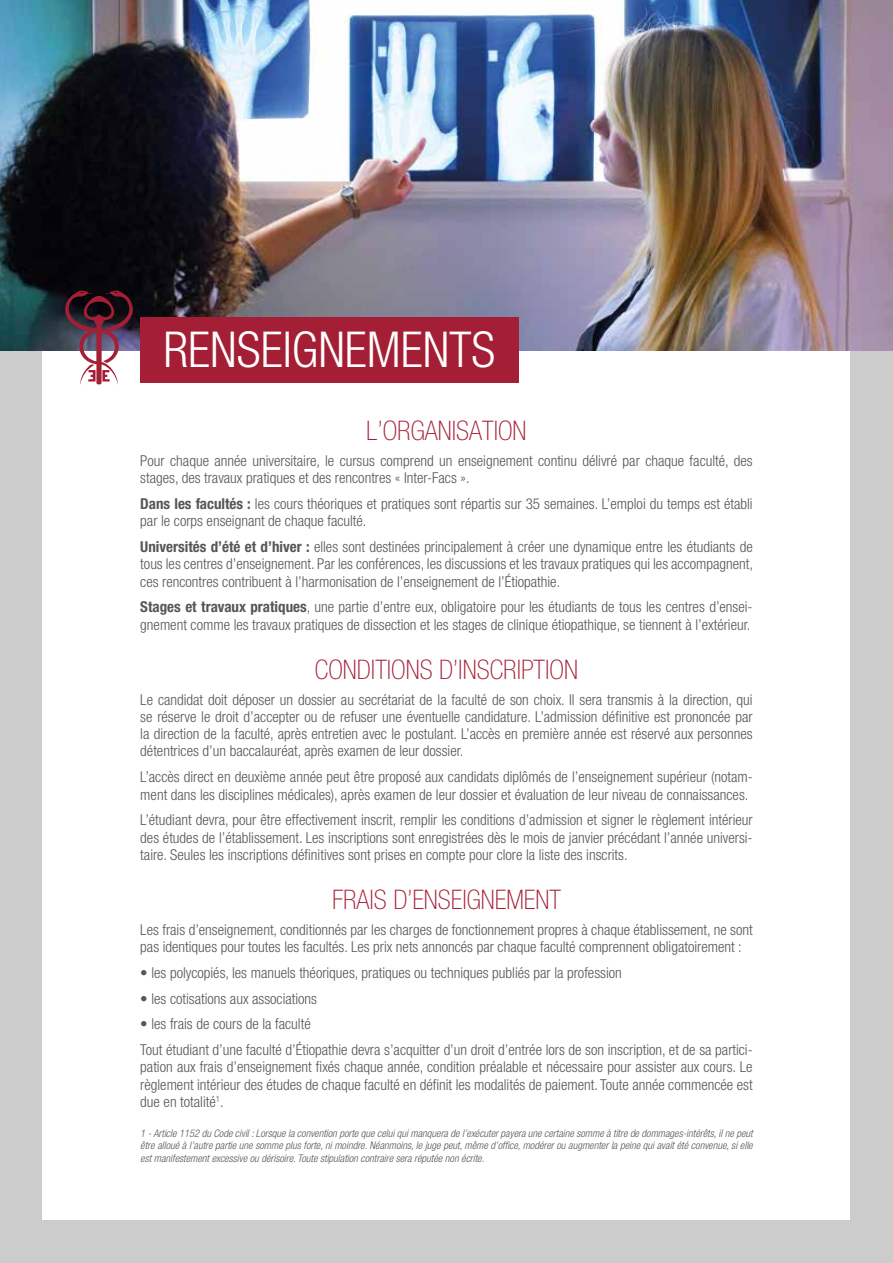
<style>
.page{position:relative;width:893px;height:1263px;background:#cccccd}
.page>*{position:absolute;margin:0;border:0;box-sizing:border-box;transform-origin:0 0}
.t1{font:300 condensed 49.5px "Helvetica Neue LT Std";color:#fff}
.t2{font:100 condensed 27px "Helvetica Neue LT Std";color:#a41f35}
.t3{font:300 condensed 15px/17.2px "Helvetica Neue LT Std";color:#55565a}
.t4{font:italic 300 condensed 10.5px/12.8px "Helvetica Neue LT Std";color:#55565a;text-align:justify}
.s1{font-weight:700}
</style>
<div class="page">
<div style="left:43px;top:43px;width:807px;height:1177px;background:#fff"></div>
<img style="left:0;top:0;width:893px;height:350px">
<div style="left:140px;top:317px;width:379px;height:66px;background:#a41f35"></div>
<svg style="left:65px;top:290px;width:69px;height:95px"></svg>
<h1 class="t1" style="left:164px;top:321px;width:333px">RENSEIGNEMENTS</h1>
<h2 class="t2" style="left:366px;top:416px;width:162px">L’ORGANISATION</h2>
<p class="t3" style="left:140px;top:452px;width:614px">Pour chaque année universitaire, le cursus comprend un enseignement continu délivré par chaque faculté, des stages, des travaux pratiques et des rencontres « Inter-Facs ».</p>
<p class="t3" style="left:140px;top:495px;width:614px"><span class="s1">Dans les facultés :</span> les cours théoriques et pratiques sont répartis sur 35 semaines. L’emploi du temps est établi par le corps enseignant de chaque faculté.</p>
<p class="t3" style="left:140px;top:538px;width:614px;text-align:justify"><span class="s1">Universités d’été et d’hiver :</span> elles sont destinées principalement à créer une dynamique entre les étudiants de tous les centres d’enseignement. Par les conférences, les discussions et les travaux pratiques qui les accompagnent, ces rencontres contribuent à l’harmonisation de l’enseignement de l’Étiopathie.</p>
<p class="t3" style="left:140px;top:598px;width:614px"><span class="s1">Stages et travaux pratiques</span>, une partie d’entre eux, obligatoire pour les étudiants de tous les centres d’ensei&shy;gnement comme les travaux pratiques de dissection et les stages de clinique étiopathique, se tiennent à l’extérieur.</p>
<h2 class="t2" style="left:315px;top:654px;width:265px">CONDITIONS D’INSCRIPTION</h2>
<p class="t3" style="left:140px;top:691px;width:614px;text-align:justify">Le candidat doit déposer un dossier au secrétariat de la faculté de son choix. Il sera transmis à la direction, qui se réserve le droit d’accepter ou de refuser une éventuelle candidature. L’admission définitive est prononcée par la direction de la faculté, après entretien avec le postulant. L’accès en première année est réservé aux personnes détentrices d’un baccalauréat, après examen de leur dossier.</p>
<p class="t3" style="left:140px;top:768px;width:614px">L’accès direct en deuxième année peut être proposé aux candidats diplômés de l’enseignement supérieur (notam&shy;ment dans les disciplines médicales), après examen de leur dossier et évaluation de leur niveau de connaissances.</p>
<p class="t3" style="left:140px;top:811px;width:614px;text-align:justify">L’étudiant devra, pour être effectivement inscrit, remplir les conditions d’admission et signer le règlement intérieur des études de l’établissement. Les inscriptions sont enregistrées dès le mois de janvier précédant l’année universi&shy;taire. Seules les inscriptions définitives sont prises en compte pour clore la liste des inscrits.</p>
<h2 class="t2" style="left:332px;top:884px;width:230px">FRAIS D’ENSEIGNEMENT</h2>
<p class="t3" style="left:140px;top:921px;width:614px">Les frais d’enseignement, conditionnés par les charges de fonctionnement propres à chaque établissement, ne sont pas identiques pour toutes les facultés. Les prix nets annoncés par chaque faculté comprennent obligatoirement :</p>
<p class="t3" style="left:140px;top:964px;width:483px">• les polycopiés, les manuels théoriques, pratiques ou techniques publiés par la profession</p>
<p class="t3" style="left:140px;top:990px;width:178px">• les cotisations aux associations</p>
<p class="t3" style="left:140px;top:1011px;width:614px;line-height:25.8px">• les frais de cours de la faculté<br>Tout étudiant d’une faculté d’Étiopathie devra s’acquitter d’un droit d’entrée lors de son inscription, et de sa partici-</p>
<p class="t3" style="left:140px;top:1058px;width:614px;text-align:justify">pation aux frais d’enseignement fixés chaque année, condition préalable et nécessaire pour assister aux cours. Le règlement intérieur des études de chaque faculté en définit les modalités de paiement. Toute année commencée est due en totalité<sup>1</sup>.</p>
<p class="t4" style="left:140px;top:1127px;width:614px">1 - Article 1152 du Code civil : Lorsque la convention porte que celui qui manquera de l’exécuter payera une certaine somme à titre de dommages-intérêts, il ne peut être alloué à l’autre partie une somme plus forte, ni moindre. Néanmoins, le juge peut, même d’office, modérer ou augmenter la peine qui avait été convenue, si elle est manifestement excessive ou dérisoire. Toute stipulation contraire sera réputée non écrite.</p>
</div>
